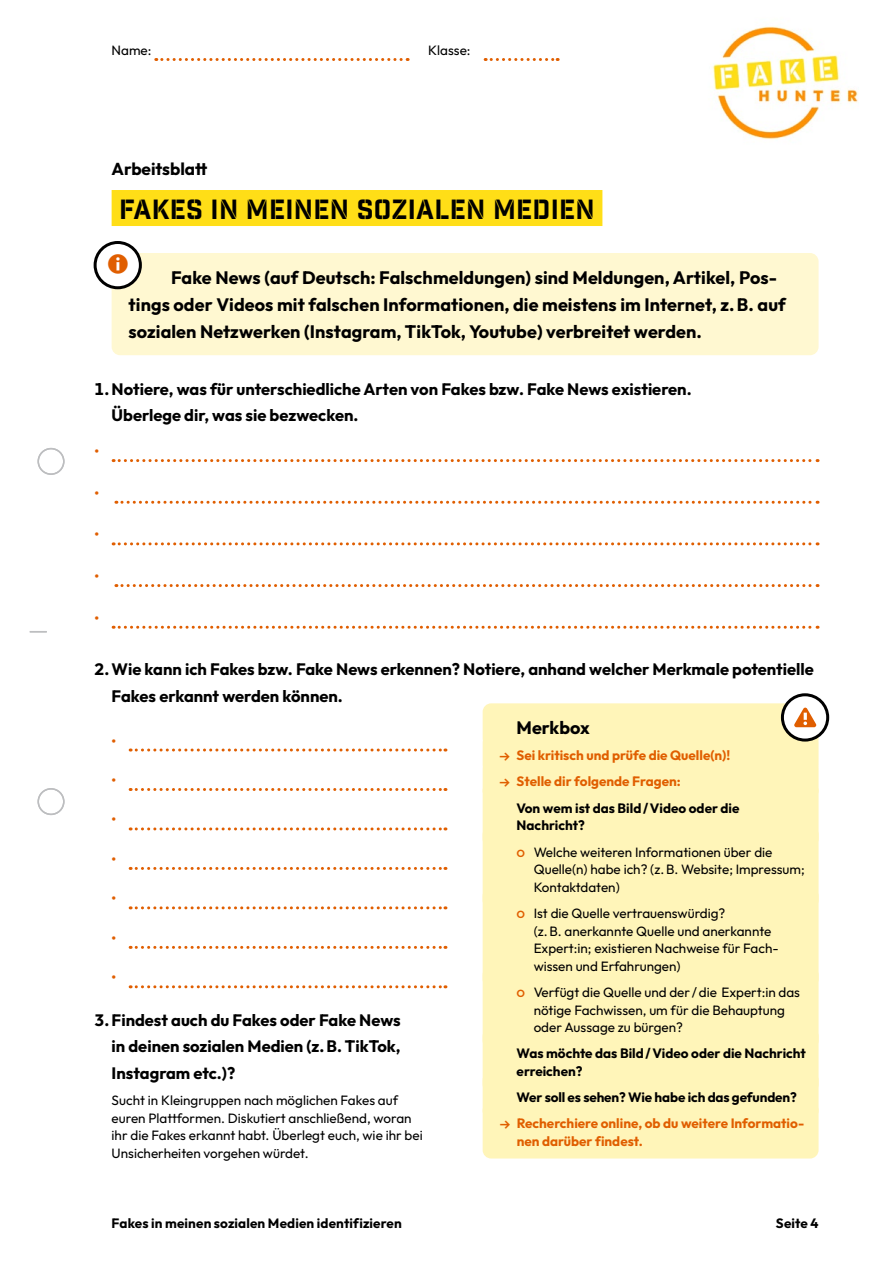
<style>
.page{position:relative;width:893px;height:1263px;background:#fff}
.page>*{position:absolute;margin:0;border:0;box-sizing:border-box;transform-origin:0 0}
.t1{font:30px "Modern Pictograms";color:#e05e00}
.t2{font:27px "Industry Inc Stencil";letter-spacing:.01em;color:#000}
.t3{font:700 18px/27px "Outfit";letter-spacing:.005em;color:#000}
.t4{font:700 17.25px "Outfit";color:#000}
.t5{font:700 16.5px/26.2px "Outfit";color:#000}
.t6{font:13.5px/17.5px "Outfit";color:#000}
.t7{font:700 13.5px/26.2px "Outfit";color:#000}
.t8{font:700 13.5px/17.5px "Outfit";color:#e05e00}
.s1{font-family:"Euclid Flex";font-weight:600}
.s2{font-family:"Euclid Flex";font-weight:600;color:#e05e00}
.s3{color:#e05e00}
.s4{font-weight:700}
.s5{font-family:"Euclid Flex";font-weight:500;color:#e05e00}
</style>
<div class="page">
<svg style="left:30px;top:631px;width:17px;height:1px"></svg>
<div style="left:38px;top:448px;width:27px;height:27px;border:2px solid #bdbec0;border-radius:50%"></div>
<div style="left:38px;top:788px;width:27px;height:27px;border:2px solid #bdbec0;border-radius:50%"></div>
<img style="left:712px;top:26px;width:146px;height:114px">
<svg style="left:113px;top:459px;width:705px;height:3px"></svg>
<svg style="left:116px;top:501px;width:702px;height:3px"></svg>
<svg style="left:113px;top:542px;width:705px;height:3px"></svg>
<svg style="left:116px;top:584px;width:702px;height:3px"></svg>
<svg style="left:113px;top:626px;width:705px;height:3px"></svg>
<div style="left:112px;top:190px;width:490px;height:36px;background:#ffde17"></div>
<div style="left:112px;top:253px;width:707px;height:102px;background:#fff8d1;border-radius:9px"></div>
<div style="left:95px;top:242px;width:45px;height:46px;background:#fff;border-radius:50%"></div>
<div style="left:94px;top:241px;width:48px;height:48px;border:3px solid #000;border-radius:50%"></div>
<div style="left:483px;top:703px;width:336px;height:44px;background:#fff5b9;border-radius:9px"></div>
<div style="left:483px;top:734px;width:336px;height:39px;background:#fff5b9;border-radius:9px"></div>
<div style="left:483px;top:760px;width:336px;height:39px;background:#fff5b9;border-radius:9px"></div>
<div style="left:483px;top:782px;width:336px;height:65px;background:#fff5b9;border-radius:9px"></div>
<div style="left:483px;top:826px;width:336px;height:83px;background:#fff5b9;border-radius:9px"></div>
<div style="left:483px;top:887px;width:336px;height:101px;background:#fff5b9;border-radius:9px"></div>
<div style="left:483px;top:966px;width:336px;height:83px;background:#fff5b9;border-radius:9px"></div>
<div style="left:483px;top:1028px;width:336px;height:65px;background:#fff5b9;border-radius:9px"></div>
<div style="left:483px;top:1072px;width:336px;height:47px;background:#fff5b9;border-radius:9px"></div>
<div style="left:483px;top:1102px;width:336px;height:56px;background:#fff5b9;border-radius:9px"></div>
<svg style="left:782px;top:695px;width:46px;height:45px"></svg>
<svg style="left:794px;top:708px;width:22px;height:19px"></svg>
<div style="left:781px;top:693px;width:48px;height:48px;border:3px solid #000;border-radius:50%"></div>
<svg style="left:130px;top:748px;width:316px;height:3px"></svg>
<svg style="left:130px;top:788px;width:316px;height:3px"></svg>
<svg style="left:130px;top:827px;width:316px;height:3px"></svg>
<svg style="left:130px;top:867px;width:316px;height:3px"></svg>
<svg style="left:130px;top:906px;width:316px;height:3px"></svg>
<svg style="left:130px;top:946px;width:316px;height:3px"></svg>
<svg style="left:130px;top:985px;width:316px;height:3px"></svg>
<svg style="left:156px;top:58px;width:252px;height:3px"></svg>
<svg style="left:485px;top:58px;width:73px;height:3px"></svg>
<p class="t6" style="left:112px;top:41px;width:41px">Name:</p>
<p class="t6" style="left:428px;top:41px;width:44px">Klasse:</p>
<p class="t4" style="left:112px;top:160px;width:97px">Arbeitsblatt</p>
<h2 class="t2" style="left:119px;top:193px;width:477px">FAKES IN MEINEN SOZIALEN MEDIEN</h2>
<h1 class="t1" style="left:106px;top:249px;width:25px">=</h1>
<h3 class="t3" style="left:129px;top:264px;width:659px;text-indent:43px">Fake News (auf Deutsch: Falschmeldungen) sind Meldungen, Artikel, Pos&shy;tings oder Videos mit falschen Informationen, die meistens im Internet, z.B. auf sozialen Netzwerken (Instagram, TikTok, Youtube) verbreitet werden.</h3>
<p class="t5" style="left:112px;top:376px;width:581px;text-indent:-17px">1.Notiere, was für unterschiedliche Arten von Fakes bzw. Fake News existieren.<br>Überlege dir, was sie bezwecken.</p>
<p class="t8" style="left:95px;top:442px;width:6px">•</p>
<p class="t8" style="left:95px;top:484px;width:6px">•</p>
<p class="t8" style="left:95px;top:526px;width:6px">•</p>
<p class="t8" style="left:95px;top:567px;width:6px">•</p>
<p class="t8" style="left:95px;top:609px;width:6px">•</p>
<p class="t5" style="left:112px;top:656px;width:704px;text-indent:-17px">2.Wie kann ich Fakes bzw. Fake News erkennen? Notiere, anhand welcher Merkmale potentielle<br>Fakes erkannt werden können.</p>
<p class="t8" style="left:112px;top:732px;width:6px">•</p>
<p class="t8" style="left:112px;top:771px;width:6px">•</p>
<p class="t8" style="left:112px;top:811px;width:6px">•</p>
<p class="t8" style="left:112px;top:850px;width:6px">•</p>
<p class="t8" style="left:112px;top:890px;width:6px">•</p>
<p class="t8" style="left:112px;top:929px;width:6px">•</p>
<p class="t8" style="left:112px;top:969px;width:6px">•</p>
<p class="t5" style="left:112px;top:1007px;width:291px;text-align:justify;text-indent:-17px">3.Findest auch du Fakes oder Fake News in deinen sozialen Medien (z.B. TikTok, Instagram etc.)?</p>
<p class="t6" style="left:112px;top:1091px;width:313px">Sucht in Kleingruppen nach möglichen Fakes auf euren Plattformen. Diskutiert anschließend, woran ihr die Fakes erkannt habt. Überlegt euch, wie ihr bei Unsicherheiten vorgehen würdet.</p>
<h3 class="t3" style="left:517px;top:714px;width:75px">Merkbox</h3>
<p class="t8" style="left:500px;top:747px;width:232px"><span class="s1">→</span> Sei kritisch und prüfe die Quelle(n)!</p>
<p class="t7" style="left:517px;top:768px;width:224px;text-indent:-17px"><span class="s2">→</span> <span class="s3">Stelle dir folgende Fragen:<br></span>Von wem ist das Bild/Video oder die</p>
<p class="t6" style="left:517px;top:812px;width:257px;line-height:26.2px"><span class="s4">Nachricht?<br></span><span class="s5">0</span> Welche weiteren Informationen über die</p>
<p class="t6" style="left:534px;top:860px;width:273px">Quelle(n) habe ich? (z. B. Website; -Impressum;<br>Kontaktdaten)</p>
<p class="t6" style="left:534px;top:904px;width:245px;text-indent:-17px"><span class="s5">0</span> Ist die Quelle vertrauenswürdig?<br>(z. B. anerkannte Quelle und anerkannte Expert:in; existieren Nachweise für Fach&shy;wissen und Erfahrungen)</p>
<p class="t6" style="left:534px;top:983px;width:268px;text-indent:-17px"><span class="s5">0</span> Verfügt die Quelle und der / die Expert:in das nötige Fachwissen, um für die Behauptung oder Aussage zu bürgen?</p>
<p class="t7" style="left:517px;top:1045px;width:291px;line-height:17.5px">Was möchte das Bild/Video oder die Nachricht erreichen?</p>
<p class="t7" style="left:517px;top:1084px;width:282px">Wer soll es sehen? Wie habe ich das gefunden?</p>
<p class="t8" style="left:517px;top:1115px;width:289px;text-indent:-17px"><span class="s1">→</span> Recherchiere online, ob du weitere Informatio&shy;nen darüber findest.</p>
<p class="t7" style="left:112px;top:1210px;width:292px">Fakes in meinen sozialen Medien identifizieren</p>
<p class="t7" style="left:776px;top:1210px;width:44px">Seite 4</p>
</div>
